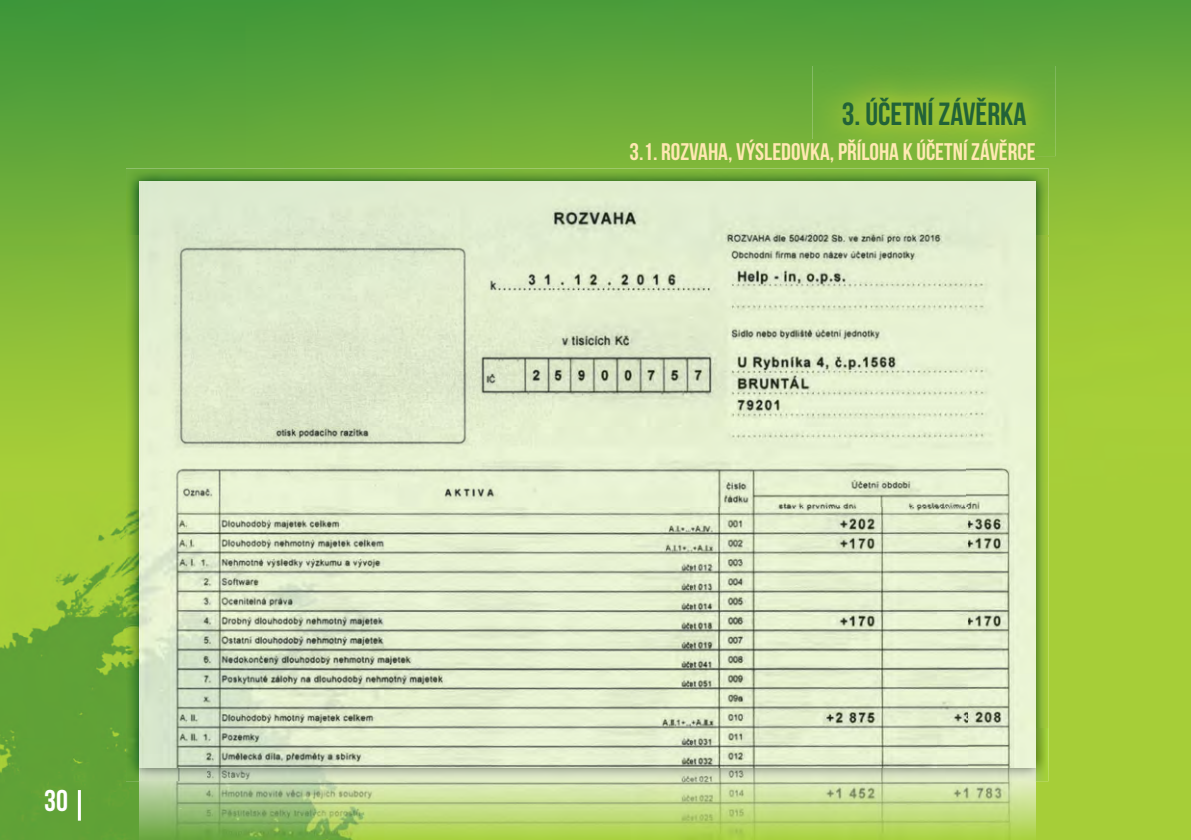
<style>
.page{position:relative;width:1191px;height:840px;background:#fff}
.page>*{position:absolute;margin:0;border:0;box-sizing:border-box;transform-origin:0 0}
.t1{font:32px "Bebas Neue";color:#216238}
.t2{font:30px "Bebas Neue";color:#fff}
.t3{font:24px "Bebas Neue";color:#ffeab3}
.t4{font:24px "Bebas Neue";color:#ffe8b2}
.s1{color:#ffe8b2}
.s2{color:#ffe9b3}
</style>
<div class="page">
<img style="left:0;top:0;width:1191px;height:839px">
<hr style="left:78px;top:789px;width:3px;height:31px;background:#fff">
<img style="left:139px;top:780px;width:896px;height:59px">
<img style="left:812px;top:66px;width:243px;height:90px">
<div style="left:812px;top:139px;width:223px;height:17px;background:#7eb53a"></div>
<img style="left:126px;top:168px;width:922px;height:68px">
<img style="left:126px;top:236px;width:13px;height:544px">
<img style="left:1035px;top:236px;width:13px;height:544px">
<img style="left:139px;top:767px;width:68px;height:13px">
<img style="left:207px;top:767px;width:828px;height:13px">
<img style="left:139px;top:181px;width:896px;height:586px">
<p class="t2" style="left:44px;top:782px;width:25px">30</p>
<h1 class="t1" style="left:842px;top:95px;width:186px">3. ÚČETNÍ ZÁVĚRKA</h1>
<p class="t4" style="left:629px;top:137px;width:206px">3.1. ROZVAHA, VÝSLEDOV ,</p>
<p class="t3" style="left:810px;top:137px;width:227px"><span class="s1">KA</span> <span class="s2">PŘ</span>ÍL<span class="s2">OH</span>A K ÚČETNÍ ZÁVĚR<span class="s2">CE</span></p>
</div>
